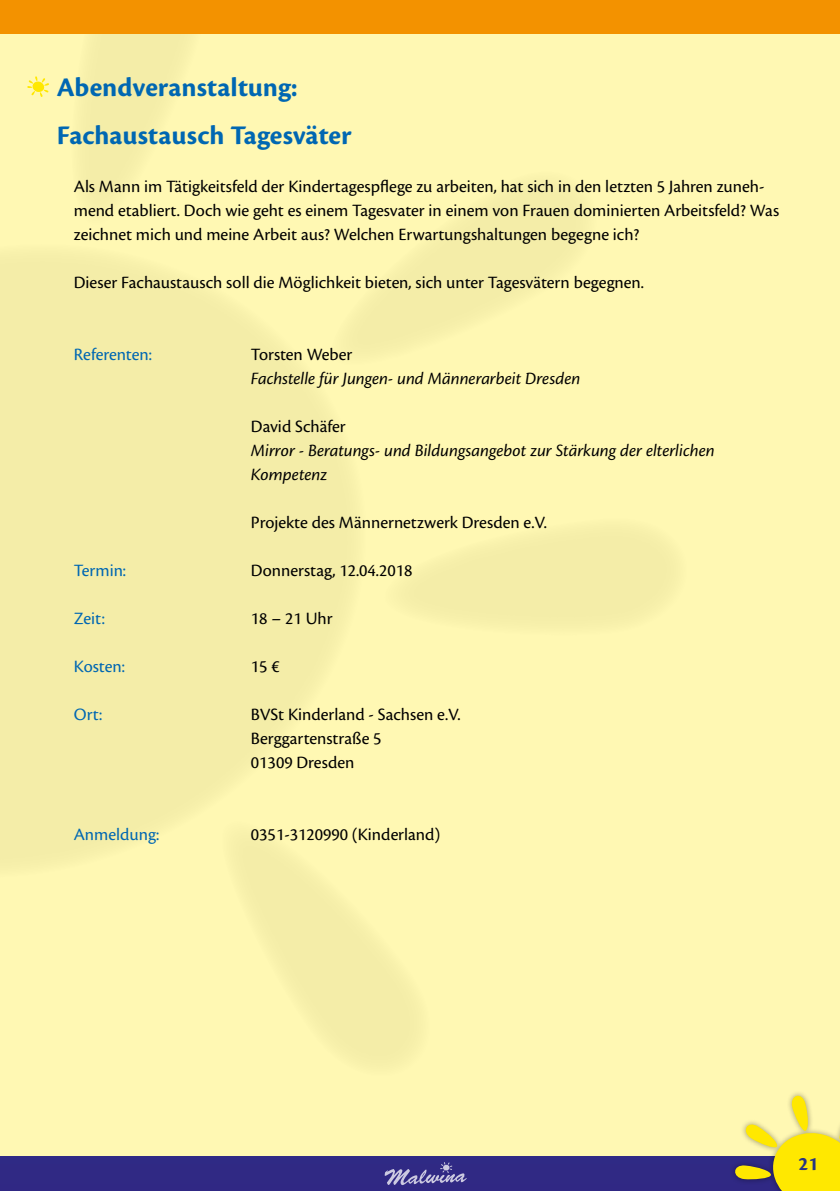
<style>
.page{position:relative;width:840px;height:1191px;background:#fff}
.page>*{position:absolute;margin:0;border:0;box-sizing:border-box;transform-origin:0 0}
.t1{font:700 28px/48px "Cronos Pro";color:#0067b2}
.t2{font:700 20px "Cronos Pro";color:#283583}
.t3{font:18px/24px "Cronos Pro";color:#000}
.t4{font:italic 18px/24px "Cronos Pro";letter-spacing:-.005em;color:#000}
.t5{font:18px "Cronos Pro";letter-spacing:-.005em;color:#0067b2}
</style>
<div class="page">
<div style="left:0;top:0;width:839px;height:1191px;background:#fff8b3"></div>
<svg style="left:0;top:261px;width:348px;height:599px;fill:#f4eda8"></svg>
<svg style="left:201px;top:805px;width:209px;height:251px"></svg>
<div style="left:414px;top:536px;width:253px;height:82px;background:#f4eda8"></div>
<svg style="left:89px;top:34px;width:92px;height:161px"></svg>
<svg style="left:318px;top:190px;width:259px;height:195px"></svg>
<div style="left:0;top:0;width:839px;height:34px;background:#f39200"></div>
<div style="left:0;top:1157px;width:839px;height:34px;background:#302984"></div>
<div style="left:729px;top:1089px;width:110px;height:102px;background:#000;opacity:.39"></div>
<svg style="left:731px;top:1090px;width:108px;height:101px"></svg>
<svg style="left:384px;top:1162px;width:82px;height:23px"></svg>
<svg style="left:27px;top:76px;width:22px;height:21px"></svg>
<h1 class="t1" style="left:57px;top:64px;width:296px">Abendveranstaltung:<br>Fachaustausch Tagesväter</h1>
<p class="t3" style="left:74px;top:174px;width:706px">Als Mann im Tätigkeitsfeld der Kindertagespflege zu arbeiten, hat sich in den letzten 5 Jahren zuneh&shy;mend etabliert. Doch wie geht es einem Tagesvater in einem von Frauen dominierten Arbeitsfeld? Was zeichnet mich und meine Arbeit aus? Welchen Erwartungshaltungen begegne ich?</p>
<p class="t3" style="left:74px;top:270px;width:571px">Dieser Fachaustausch soll die Möglichkeit bieten, sich unter Tagesvätern begegnen.</p>
<p class="t5" style="left:74px;top:344px;width:80px">Referenten:</p>
<p class="t3" style="left:251px;top:342px;width:103px">Torsten Weber</p>
<p class="t4" style="left:251px;top:367px;width:331px">Fachstelle für Jungen- und Männerarbeit Dresden</p>
<p class="t3" style="left:251px;top:414px;width:96px">David Schäfer</p>
<p class="t4" style="left:251px;top:439px;width:465px">Mirror - Beratungs- und Bildungsangebot zur Stärkung der elterlichen<br>Kompetenz</p>
<p class="t3" style="left:251px;top:510px;width:297px">Projekte des Männernetzwerk Dresden e.V.</p>
<p class="t5" style="left:74px;top:560px;width:54px">Termin:</p>
<p class="t3" style="left:251px;top:558px;width:163px">Donnerstag, 12.04.2018</p>
<p class="t5" style="left:74px;top:608px;width:32px">Zeit:</p>
<p class="t3" style="left:251px;top:606px;width:83px">18 – 21 Uhr</p>
<p class="t5" style="left:74px;top:656px;width:52px">Kosten:</p>
<p class="t3" style="left:251px;top:654px;width:30px">15 €</p>
<p class="t5" style="left:74px;top:704px;width:30px">Ort:</p>
<p class="t3" style="left:251px;top:702px;width:211px">BVSt Kinderland - Sachsen e.V.<br>Berggartenstraße 5<br>01309 Dresden</p>
<p class="t5" style="left:74px;top:824px;width:87px">Anmeldung:</p>
<p class="t3" style="left:251px;top:822px;width:191px">0351-3120990 (Kinderland)</p>
<p class="t2" style="left:797px;top:1152px;width:21px">21</p>
</div>
